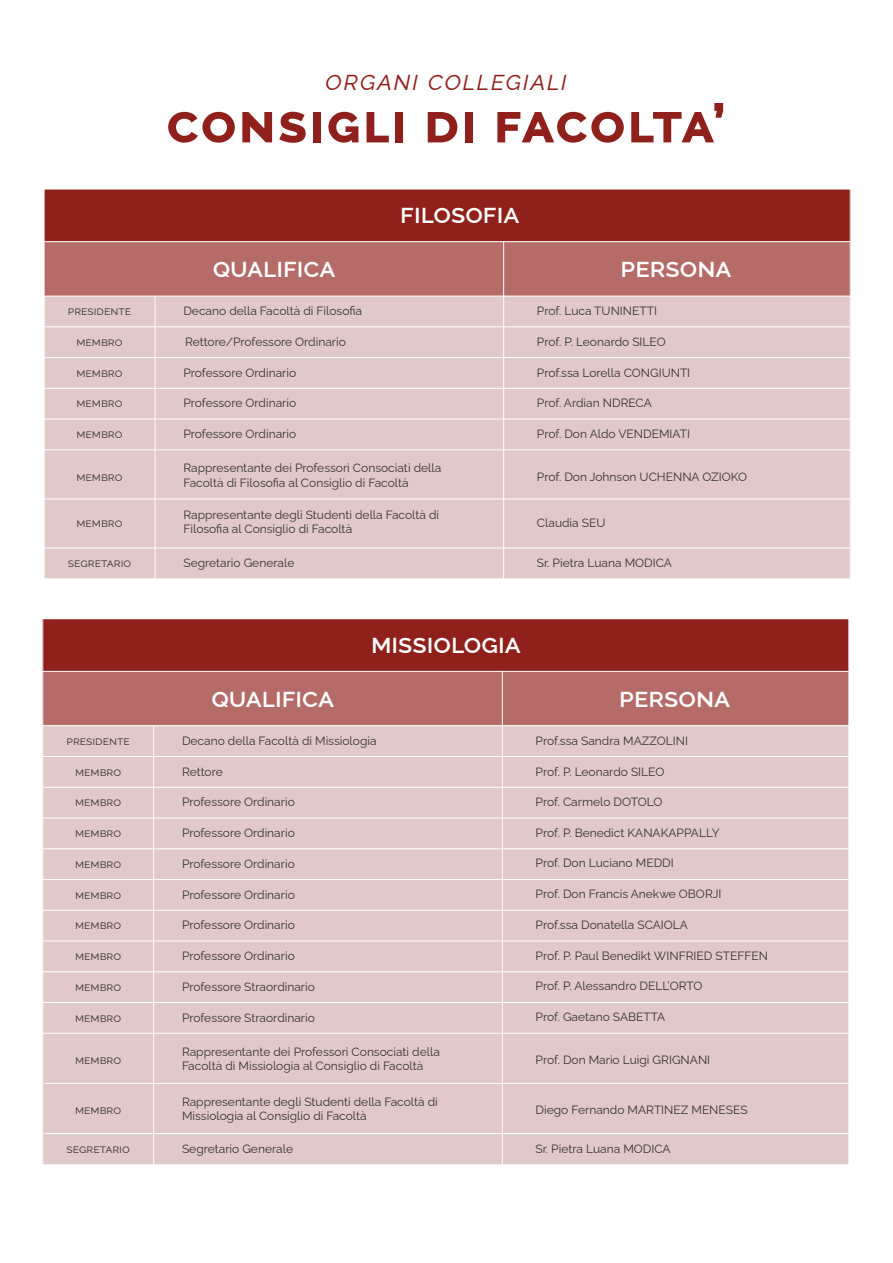
<style>
.page{position:relative;width:893px;height:1263px;background:#fff}
.page>*{position:absolute;margin:0;border:0;box-sizing:border-box;transform-origin:0 0}
.t1{font:800 54px "Raleway";letter-spacing:.05em;color:#8f201b}
.t2{font:600 27px "Raleway";color:#fff}
.t3{font:italic 27px "Raleway";letter-spacing:.05em;color:#8f201b}
.t4{font:12px/14.4px "Raleway";color:#343434}
</style>
<div class="page">
<div style="left:44px;top:189px;width:806px;height:53px;background:#8f201b"></div>
<div style="left:44px;top:242px;width:806px;height:54px;background:#b56b68"></div>
<div style="left:44px;top:296px;width:806px;height:283px;background:#e2c9c9"></div>
<div style="left:43px;top:619px;width:806px;height:52px;background:#8f201b"></div>
<div style="left:43px;top:671px;width:806px;height:55px;background:#b56b68"></div>
<div style="left:43px;top:726px;width:806px;height:439px;background:#e2c9c9"></div>
<hr style="left:503px;top:242px;width:1px;height:337px;background:#fff">
<hr style="left:155px;top:296px;width:1px;height:283px;background:#fff">
<hr style="left:44px;top:241px;width:806px;height:1px;background:#fff">
<hr style="left:44px;top:296px;width:806px;height:1px;background:#fff">
<hr style="left:44px;top:326px;width:806px;height:1px;background:#fff">
<hr style="left:44px;top:357px;width:806px;height:1px;background:#fff">
<hr style="left:44px;top:388px;width:806px;height:1px;background:#fff">
<hr style="left:44px;top:419px;width:806px;height:1px;background:#fff">
<hr style="left:44px;top:449px;width:806px;height:1px;background:#fff">
<hr style="left:44px;top:499px;width:806px;height:1px;background:#fff">
<hr style="left:44px;top:1083px;width:806px;height:1px;background:#fff">
<hr style="left:44px;top:1133px;width:806px;height:1px;background:#fff">
<hr style="left:44px;top:548px;width:806px;height:1px;background:#fff">
<hr style="left:502px;top:671px;width:1px;height:494px;background:#fff">
<hr style="left:153px;top:726px;width:1px;height:439px;background:#fff">
<hr style="left:43px;top:671px;width:806px;height:1px;background:#fff">
<hr style="left:43px;top:725px;width:806px;height:1px;background:#fff">
<hr style="left:43px;top:756px;width:806px;height:1px;background:#fff">
<hr style="left:43px;top:787px;width:806px;height:1px;background:#fff">
<hr style="left:43px;top:818px;width:806px;height:1px;background:#fff">
<hr style="left:43px;top:848px;width:806px;height:1px;background:#fff">
<hr style="left:43px;top:879px;width:806px;height:1px;background:#fff">
<hr style="left:43px;top:910px;width:806px;height:1px;background:#fff">
<hr style="left:43px;top:941px;width:806px;height:1px;background:#fff">
<hr style="left:43px;top:971px;width:806px;height:1px;background:#fff">
<hr style="left:43px;top:1002px;width:806px;height:1px;background:#fff">
<hr style="left:43px;top:1033px;width:806px;height:1px;background:#fff">
<h2 class="t3" style="left:326px;top:58px;width:243px">ORGANI COLLEGIALI</h2>
<h1 class="t1" style="left:167px;top:80px;width:561px">CONSIGLI DI FACOLTA’</h1>
<p class="t4" style="left:68px;top:302px;width:65px">PRESIDENTE</p>
<p class="t4" style="left:76px;top:333px;width:48px">MEMBRO</p>
<p class="t4" style="left:76px;top:364px;width:48px">MEMBRO</p>
<p class="t4" style="left:76px;top:395px;width:48px">MEMBRO</p>
<p class="t4" style="left:76px;top:425px;width:48px">MEMBRO</p>
<p class="t4" style="left:76px;top:468px;width:48px">MEMBRO</p>
<p class="t4" style="left:76px;top:514px;width:48px">MEMBRO</p>
<p class="t4" style="left:68px;top:554px;width:65px">SEGRETARIO</p>
<h2 class="t2" style="left:213px;top:246px;width:124px">QUALIFICA</h2>
<h2 class="t2" style="left:400px;top:192px;width:121px">FILOSOFIA</h2>
<h2 class="t2" style="left:621px;top:246px;width:112px">PERSONA</h2>
<p class="t4" style="left:183px;top:302px;width:180px">Decano della Facoltà di Filosofia</p>
<p class="t4" style="left:537px;top:302px;width:122px">Prof. Luca TUNINETTI</p>
<p class="t4" style="left:185px;top:333px;width:162px">Rettore/Professore Ordinario</p>
<p class="t4" style="left:537px;top:333px;width:130px">Prof. P. Leonardo SILEO</p>
<p class="t4" style="left:537px;top:364px;width:155px">Prof.ssa Lorella CONGIUNTI</p>
<p class="t4" style="left:537px;top:395px;width:116px">Prof. Ardian NDRECA</p>
<p class="t4" style="left:537px;top:425px;width:155px">Prof. Don Aldo VENDEMIATI</p>
<p class="t4" style="left:183px;top:459px;width:259px">Rappresentante dei Professori Consociati della<br>Facoltà di Filosofia al Consiglio di Facoltà</p>
<p class="t4" style="left:537px;top:468px;width:212px">Prof. Don Johnson UCHENNA OZIOKO</p>
<p class="t4" style="left:183px;top:506px;width:257px">Rappresentante degli Studenti della Facoltà di<br>Filosofia al Consiglio di Facoltà</p>
<p class="t4" style="left:537px;top:514px;width:70px">Claudia SEU</p>
<p class="t4" style="left:183px;top:554px;width:113px">Segretario Generale</p>
<p class="t4" style="left:537px;top:554px;width:137px">Sr. Pietra Luana MODICA</p>
<p class="t4" style="left:183px;top:364px;width:114px">Professore Ordinario</p>
<p class="t4" style="left:183px;top:395px;width:114px">Professore Ordinario</p>
<p class="t4" style="left:183px;top:425px;width:114px">Professore Ordinario</p>
<h2 class="t2" style="left:211px;top:676px;width:124px">QUALIFICA</h2>
<h2 class="t2" style="left:371px;top:622px;width:151px">MISSIOLOGIA</h2>
<h2 class="t2" style="left:619px;top:676px;width:112px">PERSONA</h2>
<p class="t4" style="left:182px;top:732px;width:196px">Decano della Facoltà di Missiologia</p>
<p class="t4" style="left:536px;top:732px;width:154px">Prof.ssa Sandra MAZZOLINI</p>
<p class="t4" style="left:182px;top:763px;width:42px">Rettore</p>
<p class="t4" style="left:536px;top:763px;width:130px">Prof. P. Leonardo SILEO</p>
<p class="t4" style="left:536px;top:794px;width:128px">Prof. Carmelo DOTOLO</p>
<p class="t4" style="left:536px;top:824px;width:185px">Prof. P. Benedict KANAKAPPALLY</p>
<p class="t4" style="left:536px;top:855px;width:140px">Prof. Don Luciano MEDDI</p>
<p class="t4" style="left:536px;top:885px;width:187px">Prof. Don Francis Anekwe OBORJI</p>
<p class="t4" style="left:536px;top:916px;width:154px">Prof.ssa Donatella SCAIOLA</p>
<p class="t4" style="left:536px;top:947px;width:234px">Prof. P. Paul Benedikt WINFRIED STEFFEN</p>
<p class="t4" style="left:536px;top:978px;width:168px">Prof. P. Alessandro DELL’ORTO</p>
<p class="t4" style="left:536px;top:1008px;width:131px">Prof. Gaetano SABETTA</p>
<p class="t4" style="left:182px;top:1043px;width:259px">Rappresentante dei Professori Consociati della<br>Facoltà di Missiologia al Consiglio di Facoltà</p>
<p class="t4" style="left:536px;top:1051px;width:176px">Prof. Don Mario Luigi GRIGNANI</p>
<p class="t4" style="left:182px;top:1093px;width:257px">Rappresentante degli Studenti della Facoltà di<br>Missiologia al Consiglio di Facoltà</p>
<p class="t4" style="left:536px;top:1101px;width:214px">Diego Fernando MARTINEZ MENESES</p>
<p class="t4" style="left:67px;top:732px;width:65px">PRESIDENTE</p>
<p class="t4" style="left:75px;top:763px;width:48px">MEMBRO</p>
<p class="t4" style="left:75px;top:794px;width:48px">MEMBRO</p>
<p class="t4" style="left:75px;top:824px;width:48px">MEMBRO</p>
<p class="t4" style="left:75px;top:855px;width:48px">MEMBRO</p>
<p class="t4" style="left:182px;top:794px;width:114px">Professore Ordinario</p>
<p class="t4" style="left:182px;top:824px;width:114px">Professore Ordinario</p>
<p class="t4" style="left:182px;top:855px;width:114px">Professore Ordinario</p>
<p class="t4" style="left:75px;top:886px;width:48px">MEMBRO</p>
<p class="t4" style="left:182px;top:886px;width:114px">Professore Ordinario</p>
<p class="t4" style="left:75px;top:917px;width:48px">MEMBRO</p>
<p class="t4" style="left:182px;top:917px;width:114px">Professore Ordinario</p>
<p class="t4" style="left:75px;top:947px;width:48px">MEMBRO</p>
<p class="t4" style="left:182px;top:947px;width:114px">Professore Ordinario</p>
<p class="t4" style="left:75px;top:978px;width:48px">MEMBRO</p>
<p class="t4" style="left:182px;top:978px;width:134px">Professore Straordinario</p>
<p class="t4" style="left:75px;top:1009px;width:48px">MEMBRO</p>
<p class="t4" style="left:182px;top:1009px;width:134px">Professore Straordinario</p>
<p class="t4" style="left:75px;top:1051px;width:48px">MEMBRO</p>
<p class="t4" style="left:75px;top:1101px;width:48px">MEMBRO</p>
<p class="t4" style="left:67px;top:1140px;width:65px">SEGRETARIO</p>
<p class="t4" style="left:182px;top:1140px;width:113px">Segretario Generale</p>
<p class="t4" style="left:536px;top:1140px;width:137px">Sr. Pietra Luana MODICA</p>
</div>
